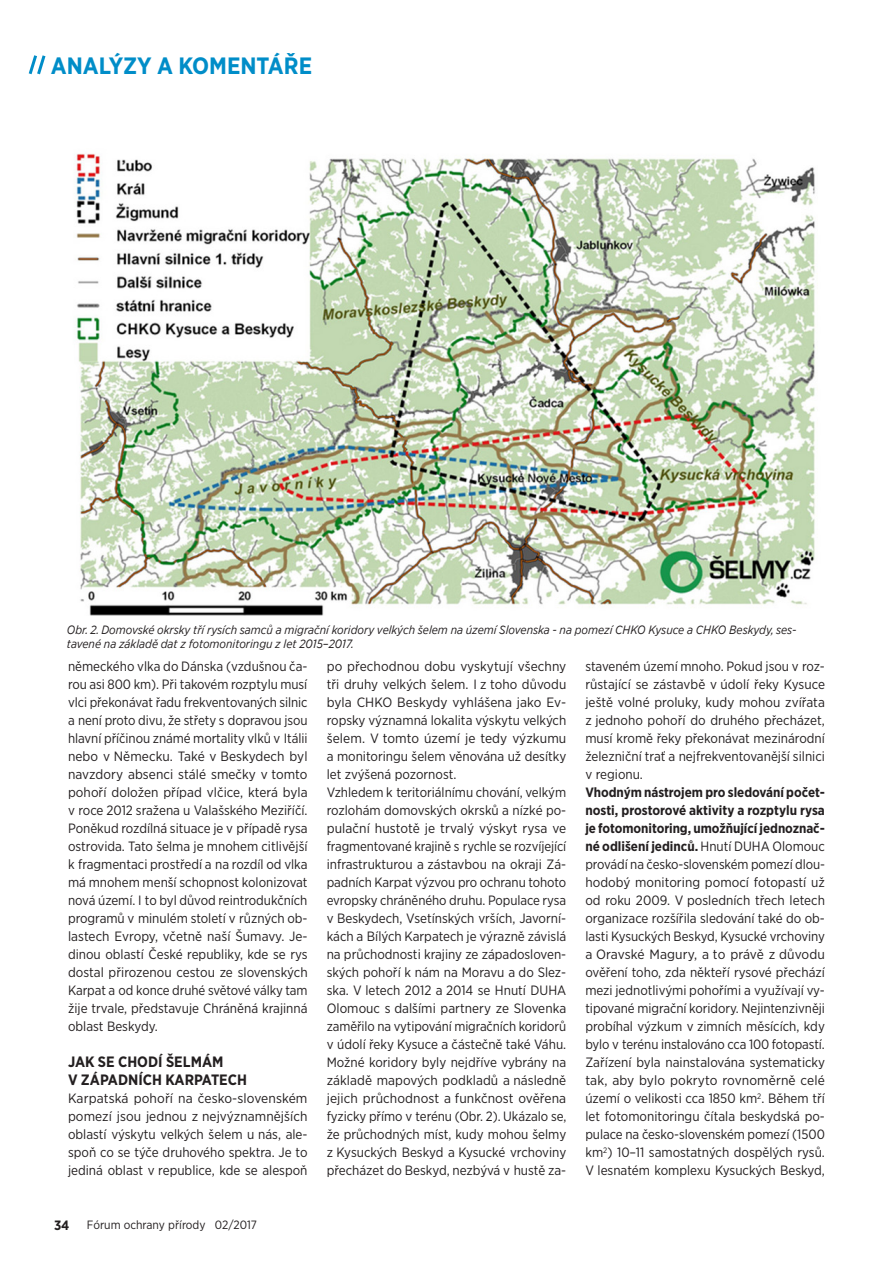
<style>
.page{position:relative;width:893px;height:1263px;background:#fff}
.page>*{position:absolute;margin:0;border:0;box-sizing:border-box;transform-origin:0 0}
.t1{font:700 23.55px "Gotham Narrow";color:#008dc8}
.t2{font:700 15px/18px "Gotham Narrow";color:#231f20}
.t3{font:13.5px/18px "Gotham Narrow";color:#231f20;text-align:justify}
.t4{font:700 13.5px "Gotham Narrow";color:#231f20}
.t5{font:italic 12px/13.5px "Gotham Narrow";color:#231f20}
.t6{font:12px "Gotham Narrow";color:#231f20}
.s1{font-weight:700}
</style>
<div class="page">
<img style="left:76px;top:153px;width:739px;height:463px">
<svg style="left:28px;top:55px;width:18px;height:20px"></svg>
<p class="t1" style="left:51px;top:51px;width:263px">ANALÝZY A KOMENTÁŘE</p>
<p class="t5" style="left:67px;top:623px;width:731px">Obr. 2. Domovské okrsky tří rysích samců a migrační koridory velkých šelem na území Slovenska - na pomezí CHKO Kysuce a CHKO Beskydy, ses&shy;tavené na základě dat z fotomonitoringu z let 2015–2017.</p>
<p class="t3" style="left:68px;top:657px;width:241px">německého vlka do Dánska (vzdušnou ča&shy;rou asi 800 km). Při takovém rozptylu musí vlci překonávat řadu frekventovaných silnic a není proto divu, že střety s dopravou jsou hlavní příčinou známé mortality vlků v Itálii nebo v Německu. Také v Beskydech byl navzdory absenci stálé smečky v tomto pohoří doložen případ vlčice, která byla v roce 2012 sražena u Valašského Meziříčí.</p>
<p class="t3" style="left:68px;top:819px;width:241px">Poněkud rozdílná situace je v případě rysa ostrovida. Tato šelma je mnohem citlivější k fragmentaci prostředí a na rozdíl od vlka má mnohem menší schopnost kolonizovat nová území. I to byl důvod reintrodukčních programů v minulém století v různých ob&shy;lastech Evropy, včetně naší Šumavy. Je&shy;dinou oblastí České republiky, kde se rys dostal přirozenou cestou ze slovenských Karpat a od konce druhé světové války tam žije trvale, představuje Chráněná krajinná oblast Beskydy.</p>
<p class="t2" style="left:68px;top:1053px;width:180px">JAK SE CHODÍ ŠELMÁM<br>V ZÁPADNÍCH KARPATECH</p>
<p class="t3" style="left:68px;top:1089px;width:241px">Karpatská pohoří na česko-slovenském pomezí jsou jednou z nejvýznamnějších oblastí výskytu velkých šelem u nás, ale&shy;spoň co se týče druhového spektra. Je to jediná oblast v republice, kde se alespoň</p>
<p class="t4" style="left:54px;top:1216px;width:17px">34</p>
<p class="t6" style="left:87px;top:1217px;width:172px">Fórum ochrany přírody 02/2017</p>
<p class="t3" style="left:327px;top:657px;width:241px">po přechodnou dobu vyskytují všechny tři druhy velkých šelem. I z toho důvodu byla CHKO Beskydy vyhlášena jako Ev&shy;ropsky významná lokalita výskytu velkých šelem. V tomto území je tedy výzkumu a monitoringu šelem věnována už desítky let zvýšená pozornost.</p>
<p class="t3" style="left:327px;top:783px;width:241px">Vzhledem k teritoriálnímu chování, velkým rozlohám domovských okrsků a nízké po&shy;pulační hustotě je trvalý výskyt rysa ve fragmentované krajině s rychle se rozvíjející infrastrukturou a zástavbou na okraji Zá&shy;padních Karpat výzvou pro ochranu tohoto evropsky chráněného druhu. Populace rysa v Beskydech, Vsetínských vrších, Javorní&shy;kách a Bílých Karpatech je výrazně závislá na průchodnosti krajiny ze západosloven&shy;ských pohoří k nám na Moravu a do Slez&shy;ska. V letech 2012 a 2014 se Hnutí DUHA Olomouc s dalšími partnery ze Slovenka zaměřilo na vytipování migračních koridorů v údolí řeky Kysuce a částečně také Váhu.<br>Možné koridory byly nejdříve vybrány na základě mapových podkladů a následně jejich průchodnost a funkčnost ověřena fyzicky přímo v terénu (Obr. 2). Ukázalo se, že průchodných míst, kudy mohou šelmy z Kysuckých Beskyd a Kysucké vrchoviny přecházet do Beskyd, nezbývá v hustě za-</p>
<p class="t3" style="left:585px;top:657px;width:241px">staveném území mnoho. Pokud jsou v roz&shy;růstající se zástavbě v údolí řeky Kysuce ještě volné proluky, kudy mohou zvířata z jednoho pohoří do druhého přecházet, musí kromě řeky překonávat mezinárodní železniční trať a nejfrekventovanější silnici v regionu.</p>
<p class="t3" style="left:585px;top:783px;width:241px"><span class="s1">Vhodným nástrojem pro sledování počet&shy;nosti, prostorové aktivity a rozptylu rysa je fotomonitoring, umožňující jednoznač&shy;né odlišení jedinců.</span> Hnutí DUHA Olomouc provádí na česko-slovenském pomezí dlou&shy;hodobý monitoring pomocí fotopastí už od roku 2009. V posledních třech letech organizace rozšířila sledování také do ob&shy;lasti Kysuckých Beskyd, Kysucké vrchoviny a Oravské Magury, a to právě z důvodu ověření toho, zda někteří rysové přechází mezi jednotlivými pohořími a využívají vy&shy;tipované migrační koridory. Nejintenzivněji probíhal výzkum v zimních měsících, kdy bylo v terénu instalováno cca 100 fotopastí.<br>Zařízení byla nainstalována systematicky tak, aby bylo pokryto rovnoměrně celé území o velikosti cca 1850 km<sup>2</sup>. Během tří let fotomonitoringu čítala beskydská po&shy;pulace na česko-slovenském pomezí (1500 km<sup>2</sup>) 10–11 samostatných dospělých rysů.<br>V lesnatém komplexu Kysuckých Beskyd,</p>
</div>
